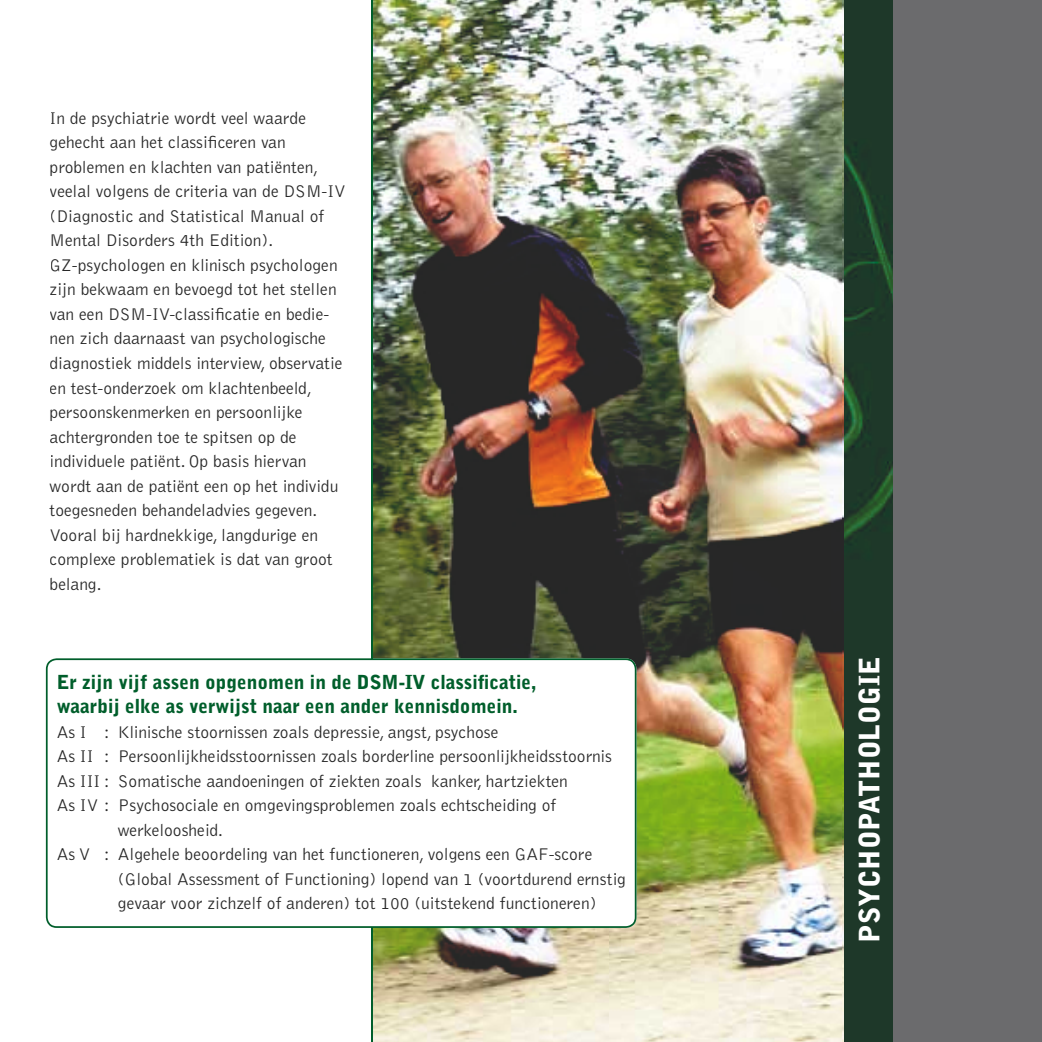
<style>
.page{position:relative;width:1042px;height:1042px;background:#fff}
.page>*{position:absolute;margin:0;border:0;box-sizing:border-box;transform-origin:0 0}
.t1{font:900 28px "Bell Gothic";color:#fff}
.t2{font:900 19.25px/24.5px "Bell Gothic";color:#005e2b}
.t3{font:300 17.5px/24.5px "Bell Gothic";color:#272727}
</style>
<div class="page">
<img style="left:843px;top:0;width:50px;height:1042px">
<img style="left:373px;top:0;width:470px;height:673px">
<img style="left:608px;top:673px;width:235px;height:369px">
<img style="left:373px;top:928px;width:235px;height:114px">
<div style="left:893px;top:0;width:149px;height:1042px;background:#6b6b6d"></div>
<hr style="left:371px;top:0;width:2px;height:1042px;background:#005e2b">
<svg style="left:46px;top:658px;width:590px;height:270px"></svg>
<div style="left:57px;top:725px;width:441px;height:16px;background:#fff"></div>
<div style="left:57px;top:750px;width:554px;height:15px;background:#fff"></div>
<div style="left:57px;top:774px;width:510px;height:16px;background:#fff"></div>
<div style="left:57px;top:799px;width:499px;height:15px;background:#fff"></div>
<div style="left:118px;top:823px;width:104px;height:13px;background:#fff"></div>
<div style="left:57px;top:848px;width:535px;height:15px;background:#fff"></div>
<div style="left:120px;top:872px;width:506px;height:16px;background:#fff"></div>
<div style="left:119px;top:897px;width:476px;height:15px;background:#fff"></div>
<p class="t3" style="left:50px;top:106px;width:298px">In de psychiatrie wordt veel waarde gehecht aan het classificeren van problemen en klachten van patiënten, veelal volgens de criteria van de DSM-IV (Diagnostic and Statistical Manual of Mental Disorders 4th Edition).<br>GZ-psychologen en klinisch psychologen zijn bekwaam en bevoegd tot het stellen van een DSM-IV-classificatie en bedie&shy;nen zich daarnaast van psychologische diagnostiek middels interview, observatie en test-onderzoek om klachtenbeeld, persoonskenmerken en persoonlijke achtergronden toe te spitsen op de individuele patiënt. Op basis hiervan wordt aan de patiënt een op het individu toegesneden behandeladvies gegeven.<br>Vooral bij hardnekkige, langdurige en complexe problematiek is dat van groot belang.</p>
<p class="t2" style="left:57px;top:670px;width:481px">Er zijn vijf assen opgenomen in de DSM-IV classificatie, waarbij elke as verwijst naar een ander kennisdomein.</p>
<p class="t3" style="left:57px;top:719px;width:443px">As I : Klinische stoornissen zoals depressie, angst, psychose</p>
<p class="t3" style="left:57px;top:744px;width:557px">As II : Persoonlijkheidsstoornissen zoals borderline persoonlijkheidsstoornis</p>
<p class="t3" style="left:57px;top:768px;width:513px">As III : Somatische aandoeningen of ziekten zoals kanker, hartziekten</p>
<p class="t3" style="left:57px;top:793px;width:501px">As IV : Psychosociale en omgevingsproblemen zoals echtscheiding of</p>
<p class="t3" style="left:118px;top:817px;width:107px">werkeloosheid.</p>
<p class="t3" style="left:57px;top:842px;width:537px">As V : Algehele beoordeling van het functioneren, volgens een GAF-score</p>
<p class="t3" style="left:118px;top:866px;width:509px">(Global Assessment of Functioning) lopend van 1 (voortdurend ernstig</p>
<p class="t3" style="left:118px;top:891px;width:480px">gevaar voor zichzelf of anderen) tot 100 (uitstekend functioneren)</p>
<h1 class="t1" style="left:853px;top:943px;width:288px;rotate:-90deg">PSYCHOPATHOLOGIE</h1>
</div>
